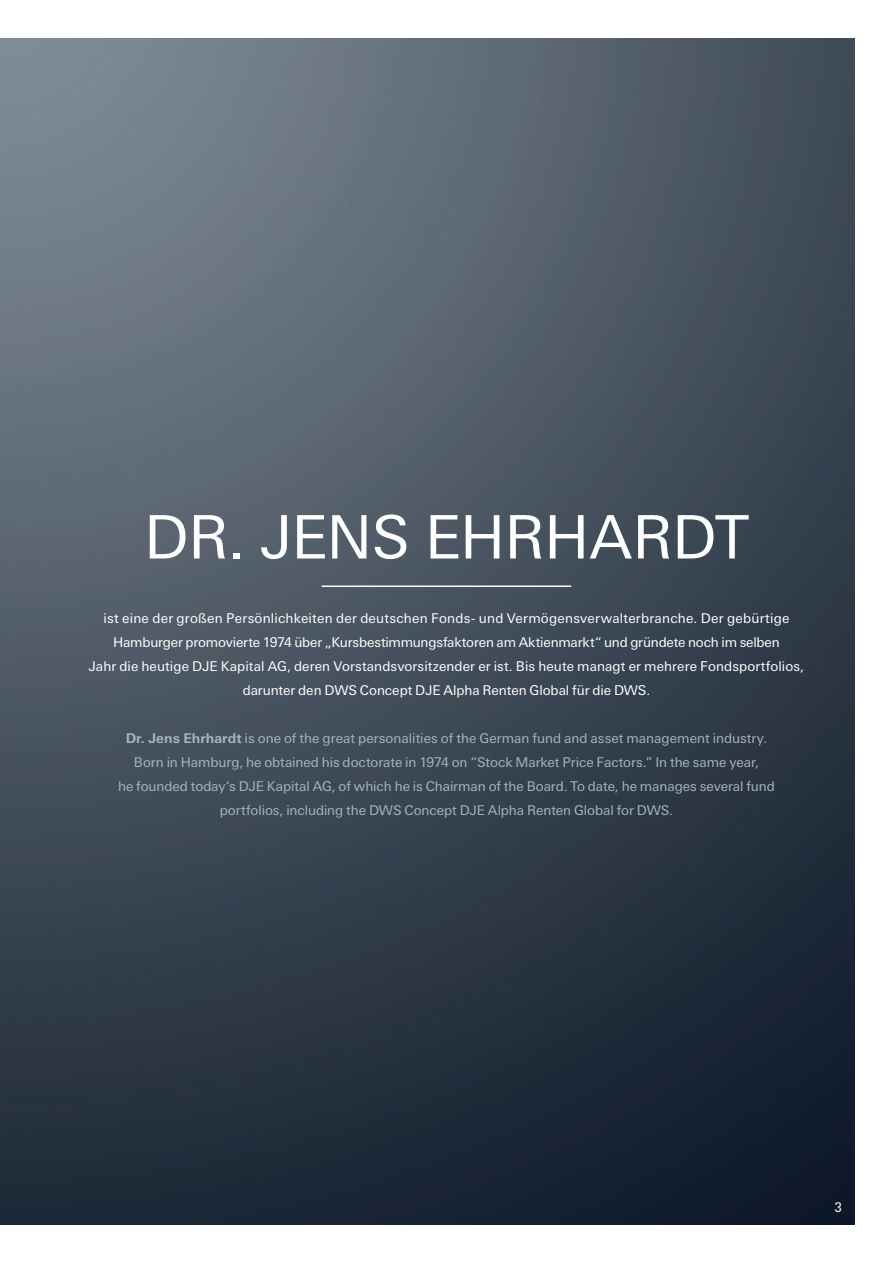
<style>
.page{position:relative;width:893px;height:1263px;background:#fff}
.page>*{position:absolute;margin:0;border:0;box-sizing:border-box;transform-origin:0 0}
.t1{font:60px "Univers Next Pro";letter-spacing:-.015em;color:#fff}
.t2{font:13.5px/24px "Univers Next Pro";letter-spacing:.005em;color:#fff;text-align:center}
.t3{font:13.5px/24px "Univers Next Pro";letter-spacing:-.005em;color:#a3b7bb;text-align:center}
.t4{font:13.5px "Glypha LT Pro";color:#fff}
.s1{font-weight:700}
</style>
<div class="page">
<img style="left:0;top:38px;width:855px;height:1186px">
<hr style="left:322px;top:585px;width:249px;height:2px;background:#fff">
<h1 class="t1" style="left:144px;top:503px;width:607px">DR. JENS EHRHARDT</h1>
<p class="t2" style="left:89px;top:606px;width:717px">ist eine der großen Persönlichkeiten der deutschen Fonds- und Vermögensverwalterbranche. Der gebürtige Hamburger promovierte 1974 über „Kursbestimmungsfaktoren am Aktienmarkt“ und gründete noch im selben<br>Jahr die heutige DJE Kapital AG, deren Vorstandsvorsitzender er ist. Bis heute managt er mehrere Fondsportfolios, darunter den DWS Concept DJE Alpha Renten Global für die DWS.</p>
<p class="t3" style="left:118px;top:726px;width:658px"><span class="s1">Dr. Jens Ehrhardt</span> is one of the great personalities of the German fund and asset management industry.<br>Born in Hamburg, he obtained his doctorate in 1974 on “Stock Market Price Factors.” In the same year,<br>he founded today‘s DJE Kapital AG, of which he is Chairman of the Board. To date, he manages several fund portfolios, including the DWS Concept DJE Alpha Renten Global for DWS.</p>
<p class="t4" style="left:834px;top:1199px;width:9px">3</p>
</div>
